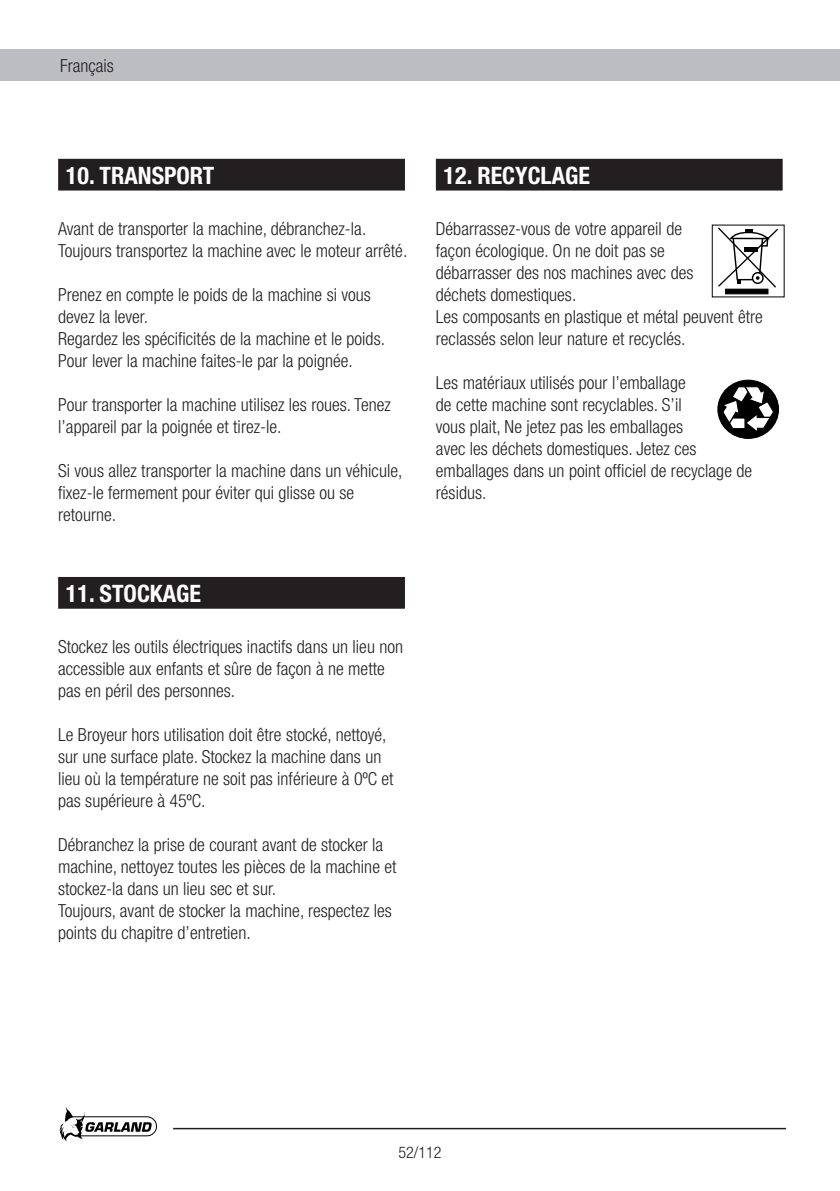
<style>
.page{position:relative;width:840px;height:1191px;background:#fff}
.page>*{position:absolute;margin:0;border:0;box-sizing:border-box;transform-origin:0 0}
.t1{font:700 condensed 24px "Helvetica Neue";color:#fff}
.t2{font:300 condensed 18px/22px "Helvetica Neue";color:#231f20}
.t3{font:300 condensed 16px "Helvetica Neue";color:#231f20}
</style>
<div class="page">
<div style="left:0;top:50px;width:839px;height:31px;background:#bcbdc0"></div>
<svg style="left:59px;top:1107px;width:98px;height:34px"></svg>
<hr style="left:173px;top:1127px;width:612px;height:2px;background:#231f20">
<div style="left:59px;top:160px;width:345px;height:29px;background:#231f20"></div>
<div style="left:58px;top:159px;width:347px;height:31px;border:2px solid #231f20"></div>
<div style="left:59px;top:578px;width:345px;height:29px;background:#231f20"></div>
<div style="left:58px;top:577px;width:347px;height:31px;border:2px solid #231f20"></div>
<div style="left:436px;top:160px;width:345px;height:29px;background:#231f20"></div>
<div style="left:435px;top:159px;width:347px;height:31px;border:2px solid #231f20"></div>
<svg style="left:718px;top:227px;width:59px;height:61px"></svg>
<svg style="left:725px;top:289px;width:42px;height:5px"></svg>
<div style="left:717px;top:380px;width:61px;height:58px;background:#000;border-radius:50%"></div>
<div style="left:717px;top:380px;width:61px;height:58px;border:1px solid #000;border-radius:50%"></div>
<svg style="left:722px;top:386px;width:51px;height:46px"></svg>
<p class="t2" style="left:60px;top:55px;width:55px">Français</p>
<h1 class="t1" style="left:66px;top:161px;width:150px">10. TRANSPORT</h1>
<p class="t2" style="left:58px;top:217px;width:350px">Avant de transporter la machine, débranchez-la.<br>Toujours transportez la machine avec le moteur arrêté.</p>
<p class="t2" style="left:58px;top:283px;width:328px">Prenez en compte le poids de la machine si vous devez la lever.<br>Regardez les spécificités de la machine et le poids.<br>Pour lever la machine faites-le par la poignée.</p>
<p class="t2" style="left:58px;top:393px;width:334px">Pour transporter la machine utilisez les roues. Tenez l’appareil par la poignée et tirez-le.</p>
<p class="t2" style="left:58px;top:459px;width:345px">Si vous allez transporter la machine dans un véhicule, fixez-le fermement pour éviter qui glisse ou se retourne.</p>
<h1 class="t1" style="left:66px;top:579px;width:137px">11. STOCKAGE</h1>
<p class="t2" style="left:58px;top:635px;width:346px">Stockez les outils électriques inactifs dans un lieu non accessible aux enfants et sûre de façon à ne mette pas en péril des personnes.</p>
<p class="t2" style="left:58px;top:723px;width:337px">Le Broyeur hors utilisation doit être stocké, nettoyé, sur une surface plate. Stockez la machine dans un lieu où la température ne soit pas inférieure à 0ºC et pas supérieure à 45ºC.</p>
<p class="t2" style="left:58px;top:833px;width:339px">Débranchez la prise de courant avant de stocker la machine, nettoyez toutes les pièces de la machine et stockez-la dans un lieu sec et sur.<br>Toujours, avant de stocker la machine, respectez les points du chapitre d’entretien.</p>
<h1 class="t1" style="left:443px;top:161px;width:148px">12. RECYCLAGE</h1>
<p class="t2" style="left:435px;top:217px;width:328px">Débarrassez-vous de votre appareil de<br>façon écologique. On ne doit pas se<br>débarrasser des nos machines avec des<br>déchets domestiques.<br>Les composants en plastique et métal peuvent être reclassés selon leur nature et recyclés.</p>
<p class="t2" style="left:435px;top:371px;width:317px">Les matériaux utilisés pour l’emballage<br>de cette machine sont recyclables. S’il<br>vous plait, Ne jetez pas les emballages<br>avec les déchets domestiques. Jetez ces emballages dans un point officiel de recyclage de résidus.</p>
<p class="t3" style="left:398px;top:1143px;width:45px">52/112</p>
</div>
